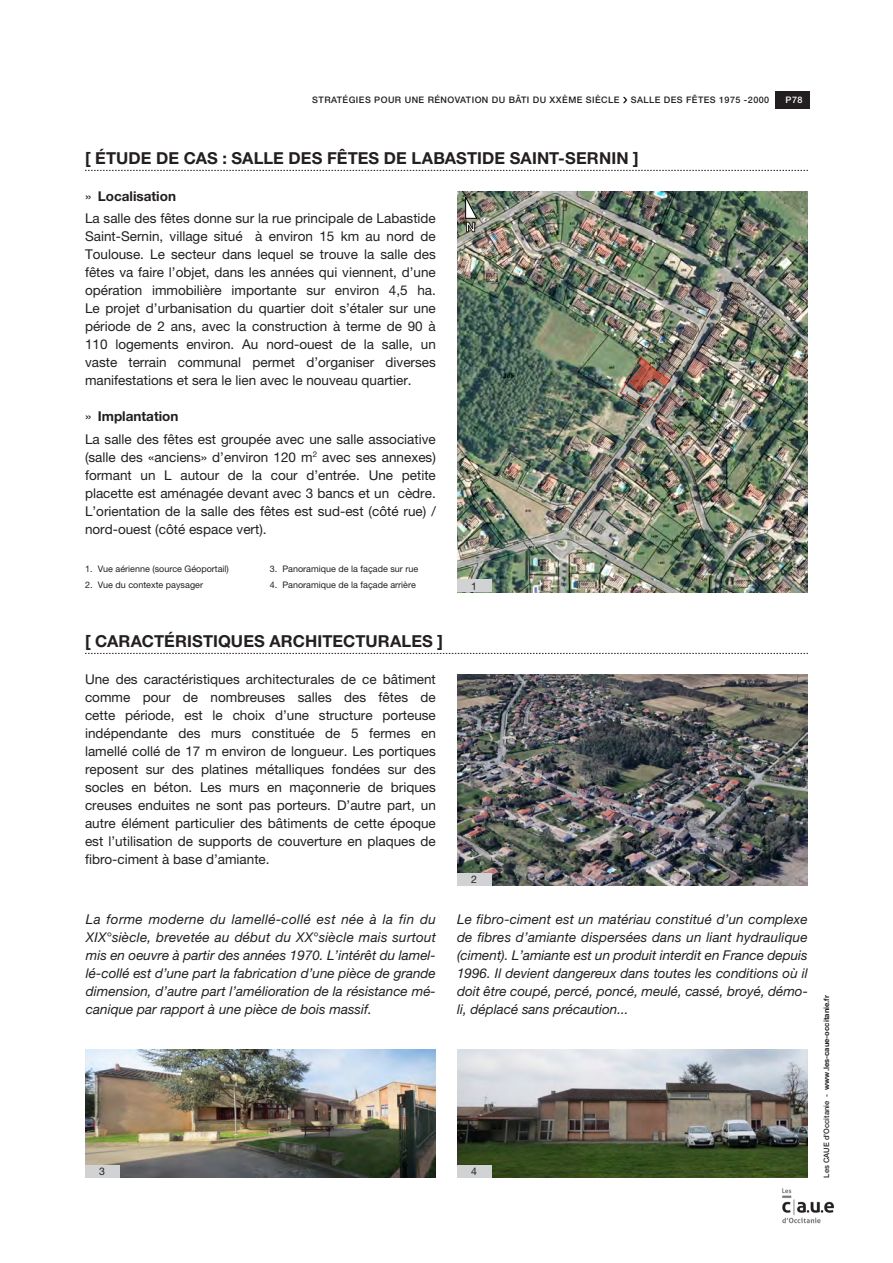
<style>
.page{position:relative;width:893px;height:1263px;background:#fff}
.page>*{position:absolute;margin:0;border:0;box-sizing:border-box;transform-origin:0 0}
.Contenu___Titre{font:700 16.5px "Helvetica Neue LT Pro";letter-spacing:.005em;color:#231f20}
.Contenu___texte{font:13.5px/18px "Helvetica Neue LT Pro";color:#231f20;text-align:justify}
.t1{font:italic 13.5px/18px "Helvetica Neue LT Pro";color:#231f20;text-align:justify}
.Contenu___Sous-titre{font:700 13.5px "Helvetica Neue LT Pro";color:#231f20}
.Contenu___texte-2{font:700 13.5px "Helvetica Neue LT Pro";color:#fff}
.légende___numérotati{font:10.5px "Helvetica Neue LT Pro";color:#231f20}
.légende___descriptif{font:9px "Helvetica Neue LT Pro";color:#231f20}
.t2{font:500 9px "Helvetica Neue LT Pro";letter-spacing:.05em;color:#231f20}
.t3{font:500 9px "Helvetica Neue LT Pro";color:#fff}
.t4{font:700 7.5px "Helvetica Neue LT Pro";color:#231f20}
.s1{font-weight:400}
.s2{font-weight:500}
</style>
<div class="page">
<svg style="left:85px;top:653px;width:723px;height:1px"></svg>
<img style="left:457px;top:191px;width:351px;height:401px">
<img style="left:457px;top:674px;width:351px;height:212px">
<svg style="left:85px;top:170px;width:723px;height:1px"></svg>
<div style="left:457px;top:579px;width:34px;height:13px;background:#d1d2d4"></div>
<img style="left:457px;top:1049px;width:351px;height:129px">
<img style="left:85px;top:1049px;width:351px;height:129px">
<div style="left:85px;top:1165px;width:34px;height:13px;background:#d1d2d4"></div>
<div style="left:457px;top:1165px;width:34px;height:13px;background:#d1d2d4"></div>
<div style="left:457px;top:873px;width:34px;height:13px;background:#d1d2d4"></div>
<svg style="left:623px;top:97px;width:4px;height:6px"></svg>
<img style="left:619px;top:355px;width:51px;height:53px">
<svg style="left:465px;top:196px;width:13px;height:37px"></svg>
<div style="left:775px;top:91px;width:34px;height:17px;background:#231f20"></div>
<img style="left:782px;top:1188px;width:53px;height:36px">
<p class="t2" style="left:312px;top:95px;width:309px">STRATÉGIES POUR UNE RÉNOVATION DU BÂTI DU XXÈME SIÈCLE</p>
<p class="t2" style="left:631px;top:95px;width:140px">SALLE DES FÊTES 1975 -2000</p>
<p class="t3" style="left:785px;top:95px;width:18px">P78</p>
<p class="Contenu___Titre" style="left:85px;top:148px;width:555px">[ ÉTUDE DE CAS : SALLE DES FÊTES DE LABASTIDE SAINT-SERNIN ]</p>
<p class="Contenu___Sous-titre" style="left:85px;top:188px;width:92px"><span class="s1">»</span> Localisation</p>
<p class="Contenu___texte" style="left:85px;top:209px;width:352px">La salle des fêtes donne sur la rue principale de Labastide Saint-Sernin, village situé à environ 15 km au nord de Toulouse. Le secteur dans lequel se trouve la salle des fêtes va faire l’objet, dans les années qui viennent, d’une opération immobilière importante sur environ 4,5 ha.<br>Le projet d’urbanisation du quartier doit s’étaler sur une période de 2 ans, avec la construction à terme de 90 à 110 logements environ. Au nord-ouest de la salle, un vaste terrain communal permet d’organiser diverses manifestations et sera le lien avec le nouveau quartier.</p>
<p class="Contenu___Sous-titre" style="left:85px;top:408px;width:95px"><span class="s1">»</span> Implantation</p>
<p class="Contenu___texte" style="left:85px;top:429px;width:352px">La salle des fêtes est groupée avec une salle associative (salle des «anciens» d’environ 120 m<sup>2</sup> avec ses annexes) formant un L autour de la cour d’entrée. Une petite placette est aménagée devant avec 3 bancs et un cèdre.<br>L’orientation de la salle des fêtes est sud-est (côté rue) / nord-ouest (côté espace vert).</p>
<p class="légende___descriptif" style="left:85px;top:563px;width:145px">1. Vue aérienne (source Géoportail)</p>
<p class="légende___descriptif" style="left:85px;top:579px;width:119px">2. Vue du contexte paysager</p>
<p class="légende___descriptif" style="left:270px;top:563px;width:150px">3. Panoramique de la façade sur rue</p>
<p class="légende___descriptif" style="left:270px;top:579px;width:148px">4. Panoramique de la façade arrière</p>
<p class="Contenu___texte-2" style="left:466px;top:219px;width:12px">N</p>
<p class="légende___numérotati" style="left:471px;top:579px;width:7px">1</p>
<p class="Contenu___Titre" style="left:85px;top:631px;width:359px">[ CARACTÉRISTIQUES ARCHITECTURALES ]</p>
<p class="Contenu___texte" style="left:85px;top:670px;width:352px">Une des caractéristiques architecturales de ce bâtiment comme pour de nombreuses salles des fêtes de cette période, est le choix d’une structure porteuse indépendante des murs constituée de 5 fermes en lamellé collé de 17 m environ de longueur. Les portiques reposent sur des platines métalliques fondées sur des socles en béton. Les murs en maçonnerie de briques creuses enduites ne sont pas porteurs. D’autre part, un autre élément particulier des bâtiments de cette époque est l’utilisation de supports de couverture en plaques de fibro-ciment à base d’amiante.</p>
<p class="légende___numérotati" style="left:471px;top:873px;width:7px">2</p>
<p class="t1" style="left:86px;top:910px;width:352px">La forme moderne du lamellé-collé est née à la fin du XIX°siècle, brevetée au début du XX°siècle mais surtout mis en oeuvre à partir des années 1970. L’intérêt du lamel&shy;lé-collé est d’une part la fabrication d’une pièce de grande dimension, d’autre part l’amélioration de la résistance mé&shy;canique par rapport à une pièce de bois massif.</p>
<p class="t1" style="left:457px;top:910px;width:352px">Le fibro-ciment est un matériau constitué d’un complexe de fibres d’amiante dispersées dans un liant hydraulique (ciment). L’amiante est un produit interdit en France depuis 1996. Il devient dangereux dans toutes les conditions où il doit être coupé, percé, poncé, meulé, cassé, broyé, démo&shy;li, déplacé sans précaution...</p>
<p class="légende___numérotati" style="left:99px;top:1165px;width:7px">3</p>
<p class="légende___numérotati" style="left:471px;top:1165px;width:7px">4</p>
<p class="t4" style="left:822px;top:1177px;width:184px;rotate:-90deg"><span class="s2">Les CAUE d’Occitanie -</span> www.les-caue-occitanie.fr</p>
</div>
